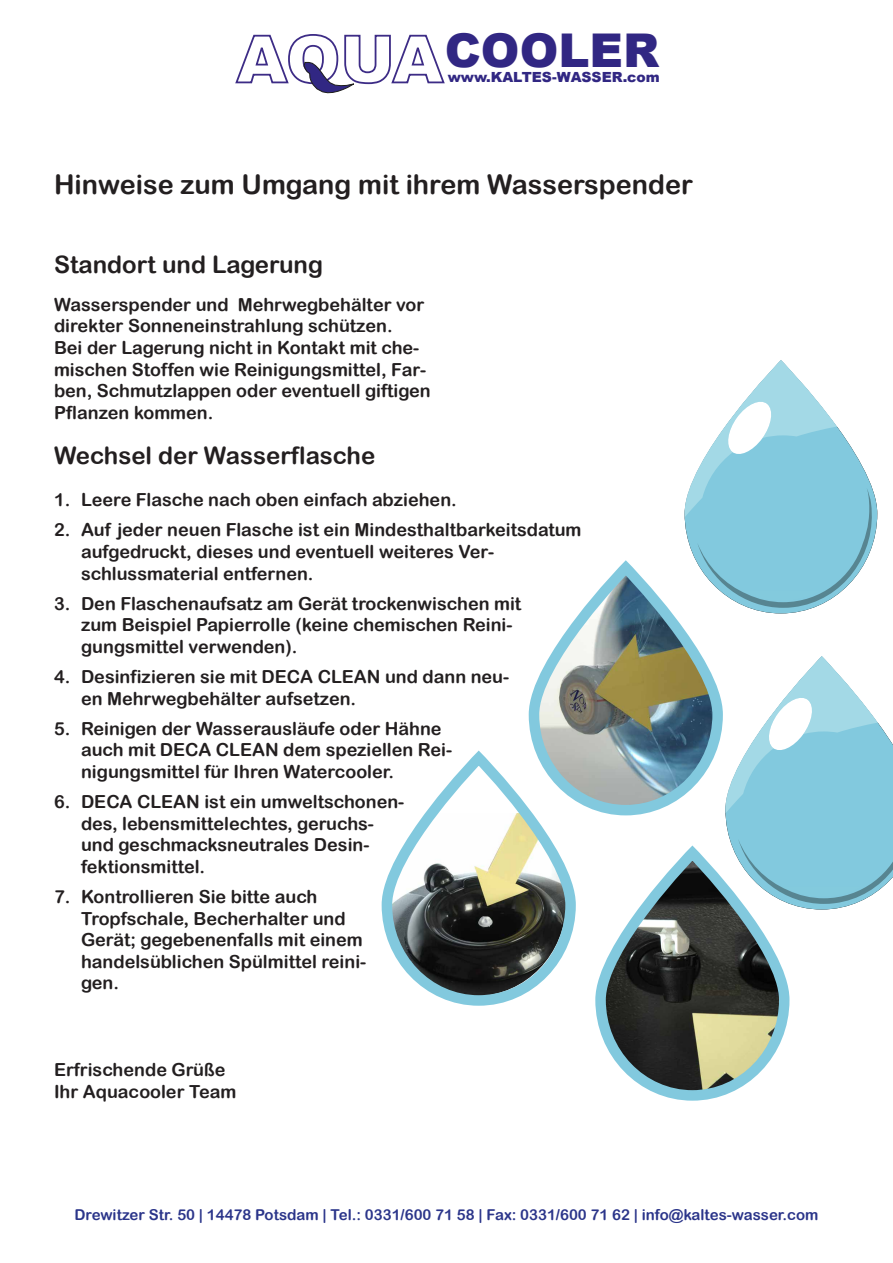
<style>
.page{position:relative;width:893px;height:1263px;background:#fff}
.page>*{position:absolute;margin:0;border:0;box-sizing:border-box;transform-origin:0 0}
.t1{font:900 46.5px "Arial";color:#312783}
.t2{font:27px "Arial Rounded MT Bold";color:#231f20}
.t3{font:24px "Arial Rounded MT Bold";color:#231f20}
.t4{font:18px/21.6px "Arial Rounded MT Bold";color:#231f20}
.t5{font:15px "Arial Rounded MT Bold";color:#2b358a}
.t6{font:900 13.95px "Arial";color:#312783}
</style>
<div class="page">
<svg style="left:599px;top:853px;width:191px;height:248px"></svg>
<svg style="left:654px;top:591px;width:69px;height:220px"></svg>
<svg style="left:235px;top:34px;width:210px;height:59px"></svg>
<svg style="left:381px;top:560px;width:273px;height:467px"></svg>
<svg style="left:725px;top:656px;width:168px;height:253px"></svg>
<svg style="left:685px;top:360px;width:192px;height:248px"></svg>
<h1 class="t1" style="left:445px;top:16px;width:216px">COOLER</h1>
<p class="t6" style="left:448px;top:67px;width:214px">www.KALTES-WASSER.com</p>
<h2 class="t2" style="left:54px;top:168px;width:640px">Hinweise zum Umgang mit ihrem Wasserspender</h2>
<h3 class="t3" style="left:54px;top:250px;width:271px">Standort und Lagerung</h3>
<p class="t4" style="left:54px;top:293px;width:378px">Wasserspender und Mehrwegbehälter vor direkter Sonneneinstrahlung schützen.<br>Bei der Lagerung nicht in Kontakt mit che&shy;mischen Stoffen wie Reinigungsmittel, Far&shy;ben, Schmutzlappen oder eventuell giftigen Pflanzen kommen.</p>
<h3 class="t3" style="left:54px;top:441px;width:323px">Wechsel der Wasserflasche</h3>
<p class="t4" style="left:54px;top:489px;width:404px">1. Leere Flasche nach oben einfach abziehen.</p>
<p class="t4" style="left:81px;top:519px;width:502px;text-indent:-27px">2. Auf jeder neuen Flasche ist ein Mindesthaltbarkeitsdatum aufgedruckt, dieses und eventuell weiteres Ver&shy;schlussmaterial entfernen.</p>
<p class="t4" style="left:81px;top:592px;width:442px;text-indent:-27px">3. Den Flaschenaufsatz am Gerät trockenwischen mit zum Beispiel Papierrolle (keine chemischen Reini&shy;gungsmittel verwenden).</p>
<p class="t4" style="left:81px;top:666px;width:430px;text-indent:-27px">4. Desinfizieren sie mit DECA CLEAN und dann neu&shy;en Mehrwegbehälter aufsetzen.</p>
<p class="t4" style="left:81px;top:717px;width:372px;text-indent:-27px">5. Reinigen der Wasserausläufe oder Hähne auch mit DECA CLEAN dem speziellen Rei&shy;nigungsmittel für Ihren Watercooler.</p>
<p class="t4" style="left:81px;top:791px;width:325px;text-indent:-27px">6. DECA CLEAN ist ein umweltschonen&shy;des, lebensmittelechtes, geruchs&shy;und geschmacksneutrales Desin&shy;fektionsmittel.</p>
<p class="t4" style="left:81px;top:885px;width:287px;text-indent:-27px">7. Kontrollieren Sie bitte auch<br>Tropfschale, Becherhalter und<br>Gerät; gegebenenfalls mit einem handelsüblichen Spülmittel reini&shy;gen.</p>
<p class="t4" style="left:54px;top:1059px;width:184px">Erfrischende Grüße<br>Ihr Aquacooler Team</p>
<p class="t5" style="left:74px;top:1206px;width:746px">Drewitzer Str. 50 | 14478 Potsdam | Tel.: 0331/600 71 58 | Fax: 0331/600 71 62 | info@kaltes-wasser.com</p>
</div>
